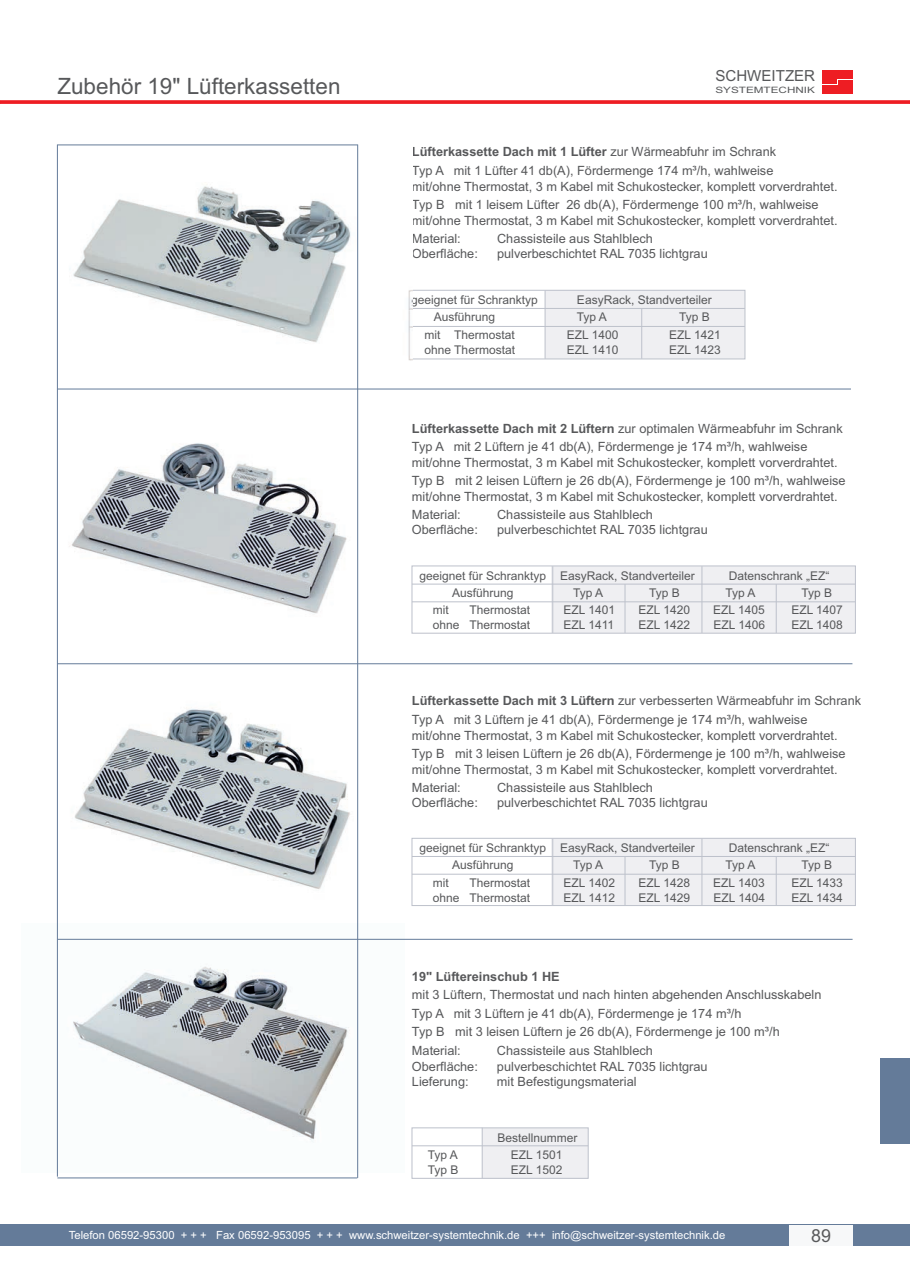
<style>
.page{position:relative;width:910px;height:1280px;background:#fff}
.page>*{position:absolute;margin:0;border:0;box-sizing:border-box;transform-origin:0 0}
.t1{font:22.5px "Arial";color:#57585a}
.t2{font:18px "Arial";color:#57585a}
.t3{font:15.3px "Arial";color:#57585a}
.t4{font:12.75px/18.5px "Arial";color:#57585a}
.t5{font:700 12.75px "Arial";color:#57585a}
.t6{font:12px "Arial";color:#57585a}
.t7{font:11.25px "Arial";color:#fff}
.t8{font:8.7px "Arial";color:#57585a;scale:1.34 1}
.s1{font-weight:700}
</style>
<div class="page">
<div style="left:0;top:1225px;width:910px;height:21px;background:#647b99"></div>
<div style="left:789px;top:1225px;width:64px;height:21px;background:#f7f8f9"></div>
<hr style="left:0;top:101px;width:910px;height:2px;background:#ee1d23">
<div style="left:822px;top:85px;width:31px;height:8px;background:#ee1d23"></div>
<div style="left:822px;top:70px;width:31px;height:8px;background:#ee1d23"></div>
<div style="left:822px;top:78px;width:15px;height:6px;background:#ee1d23"></div>
<div style="left:838px;top:80px;width:15px;height:5px;background:#ee1d23"></div>
<div style="left:482px;top:1128px;width:106px;height:50px;background:#efeff2"></div>
<div style="left:412px;top:1127px;width:177px;height:52px;border:1px solid #bdc1cb"></div>
<hr style="left:482px;top:1128px;width:1px;height:50px;background:#bdc1cb">
<hr style="left:412px;top:1145px;width:176px;height:1px;background:#bdc1cb">
<div style="left:551px;top:566px;width:304px;height:67px;background:#efeff2"></div>
<div style="left:412px;top:566px;width:444px;height:67px;border:1px solid #bdc1cb"></div>
<hr style="left:412px;top:584px;width:443px;height:1px;background:#bdc1cb">
<hr style="left:412px;top:601px;width:443px;height:1px;background:#bdc1cb">
<hr style="left:552px;top:566px;width:1px;height:67px;background:#bdc1cb">
<hr style="left:702px;top:566px;width:1px;height:67px;background:#bdc1cb">
<div style="left:545px;top:290px;width:200px;height:69px;background:#efeff2"></div>
<div style="left:408px;top:290px;width:337px;height:69px;border:1px solid #bdc1cb"></div>
<hr style="left:409px;top:308px;width:336px;height:1px;background:#bdc1cb">
<hr style="left:409px;top:326px;width:336px;height:1px;background:#bdc1cb">
<hr style="left:545px;top:291px;width:1px;height:68px;background:#bdc1cb">
<hr style="left:641px;top:308px;width:1px;height:51px;background:#bdc1cb">
<hr style="left:625px;top:584px;width:1px;height:49px;background:#bdc1cb">
<hr style="left:776px;top:584px;width:1px;height:49px;background:#bdc1cb">
<div style="left:551px;top:839px;width:304px;height:66px;background:#efeff2"></div>
<div style="left:412px;top:838px;width:444px;height:68px;border:1px solid #bdc1cb"></div>
<hr style="left:412px;top:856px;width:443px;height:1px;background:#bdc1cb">
<hr style="left:412px;top:874px;width:443px;height:1px;background:#bdc1cb">
<hr style="left:552px;top:839px;width:1px;height:66px;background:#bdc1cb">
<hr style="left:702px;top:839px;width:1px;height:66px;background:#bdc1cb">
<hr style="left:625px;top:856px;width:1px;height:49px;background:#bdc1cb">
<hr style="left:776px;top:856px;width:1px;height:49px;background:#bdc1cb">
<img style="left:56px;top:924px;width:348px;height:249px">
<img style="left:56px;top:144px;width:356px;height:245px">
<img style="left:56px;top:374px;width:355px;height:304px">
<img style="left:56px;top:679px;width:303px;height:243px">
<hr style="left:57px;top:1177px;width:300px;height:1px;background:#647b99">
<hr style="left:357px;top:145px;width:1px;height:1033px;background:#647b99">
<hr style="left:57px;top:145px;width:1px;height:1031px;background:#647b99">
<hr style="left:57px;top:939px;width:796px;height:1px;background:#647b99">
<hr style="left:57px;top:145px;width:301px;height:1px;background:#647b99">
<hr style="left:57px;top:663px;width:795px;height:1px;background:#647b99">
<hr style="left:57px;top:389px;width:794px;height:1px;background:#647b99">
<div style="left:880px;top:1059px;width:30px;height:85px;background:#647b99"></div>
<h1 class="t1" style="left:57px;top:77px;width:285px">Zubehör 19" Lüfterkassetten</h1>
<p class="t3" style="left:715px;top:70px;width:101px">SCHWEITZER</p>
<p class="t8" style="left:715px;top:87px;width:76px">SYSTEMTECHNIK</p>
<p class="t4" style="left:412px;top:144px;width:366px"><span class="s1">Lüfterkassette Dach mit 1 Lüfter</span> zur Wärmeabfuhr im Schrank<br>Typ A mit 1 Lüfter 41 db(A), Fördermenge 174 m³/h, wahlweise</p>
<p class="t4" style="left:412px;top:178px;width:427px">mit/ohne Thermostat, 3 m Kabel mit Schukostecker, komplett vorverdrahtet.<br>Typ B mit 1 leisem Lüfter 26 db(A), Fördermenge 100 m³/h, wahlweise</p>
<p class="t4" style="left:412px;top:212px;width:427px">mit/ohne Thermostat, 3 m Kabel mit Schukostecker, komplett vorverdrahtet.<br>Material:</p>
<p class="t4" style="left:497px;top:231px;width:157px">Chassisteile aus Stahlblech</p>
<p class="t4" style="left:412px;top:245px;width:67px">Oberfläche:</p>
<p class="t4" style="left:497px;top:245px;width:212px">pulverbeschichtet RAL 7035 lichtgrau</p>
<p class="t6" style="left:411px;top:295px;width:128px">geeignet für Schranktyp</p>
<p class="t6" style="left:577px;top:295px;width:136px">EasyRack, Standverteiler</p>
<p class="t6" style="left:434px;top:313px;width:63px">Ausführung</p>
<p class="t6" style="left:577px;top:313px;width:32px">Typ A</p>
<p class="t6" style="left:679px;top:313px;width:32px">Typ B</p>
<p class="t6" style="left:424px;top:330px;width:92px">mit Thermostat</p>
<p class="t6" style="left:567px;top:330px;width:53px">EZL 1400</p>
<p class="t6" style="left:669px;top:330px;width:53px">EZL 1421</p>
<p class="t6" style="left:424px;top:345px;width:92px">ohne Thermostat</p>
<p class="t6" style="left:567px;top:345px;width:53px">EZL 1410</p>
<p class="t6" style="left:669px;top:345px;width:53px">EZL 1423</p>
<p class="t4" style="left:412px;top:420px;width:432px"><span class="s1">Lüfterkassette Dach mit 2 Lüftern</span> zur optimalen Wärmeabfuhr im Schrank<br>Typ A mit 2 Lüftern je 41 db(A), Fördermenge je 174 m³/h, wahlweise</p>
<p class="t4" style="left:412px;top:454px;width:435px">mit/ohne Thermostat, 3 m Kabel mit Schukostecker, komplett vorverdrahtet.<br>Typ B mit 2 leisen Lüftern je 26 db(A), Fördermenge je 100 m³/h, wahlweise</p>
<p class="t4" style="left:412px;top:488px;width:427px">mit/ohne Thermostat, 3 m Kabel mit Schukostecker, komplett vorverdrahtet.<br>Material:</p>
<p class="t4" style="left:497px;top:507px;width:157px">Chassisteile aus Stahlblech</p>
<p class="t4" style="left:412px;top:521px;width:67px">Oberfläche:</p>
<p class="t4" style="left:497px;top:521px;width:212px">pulverbeschichtet RAL 7035 lichtgrau</p>
<p class="t6" style="left:420px;top:571px;width:277px">geeignet für Schranktyp EasyRack, Standverteiler</p>
<p class="t6" style="left:729px;top:571px;width:102px">Datenschrank „EZ“</p>
<p class="t6" style="left:452px;top:588px;width:63px">Ausführung</p>
<p class="t6" style="left:573px;top:588px;width:32px">Typ A</p>
<p class="t6" style="left:649px;top:588px;width:32px">Typ B</p>
<p class="t6" style="left:725px;top:588px;width:32px">Typ A</p>
<p class="t6" style="left:801px;top:588px;width:32px">Typ B</p>
<p class="t6" style="left:433px;top:606px;width:17px">mit</p>
<p class="t6" style="left:470px;top:606px;width:62px">Thermostat</p>
<p class="t6" style="left:563px;top:606px;width:53px">EZL 1401</p>
<p class="t6" style="left:638px;top:606px;width:53px">EZL 1420</p>
<p class="t6" style="left:713px;top:606px;width:53px">EZL 1405</p>
<p class="t6" style="left:791px;top:606px;width:53px">EZL 1407</p>
<p class="t6" style="left:433px;top:620px;width:99px">ohne Thermostat</p>
<p class="t6" style="left:563px;top:620px;width:52px">EZL 1411</p>
<p class="t6" style="left:638px;top:620px;width:53px">EZL 1422</p>
<p class="t6" style="left:714px;top:620px;width:53px">EZL 1406</p>
<p class="t6" style="left:791px;top:620px;width:53px">EZL 1408</p>
<p class="t4" style="left:412px;top:693px;width:451px"><span class="s1">Lüfterkassette Dach mit 3 Lüftern</span> zur verbesserten Wärmeabfuhr im Schrank<br>Typ A mit 3 Lüftern je 41 db(A), Fördermenge je 174 m³/h, wahlweise</p>
<p class="t4" style="left:412px;top:727px;width:435px">mit/ohne Thermostat, 3 m Kabel mit Schukostecker, komplett vorverdrahtet.<br>Typ B mit 3 leisen Lüftern je 26 db(A), Fördermenge je 100 m³/h, wahlweise</p>
<p class="t4" style="left:412px;top:761px;width:427px">mit/ohne Thermostat, 3 m Kabel mit Schukostecker, komplett vorverdrahtet.<br>Material:</p>
<p class="t4" style="left:497px;top:780px;width:157px">Chassisteile aus Stahlblech</p>
<p class="t4" style="left:412px;top:794px;width:67px">Oberfläche:</p>
<p class="t4" style="left:497px;top:794px;width:212px">pulverbeschichtet RAL 7035 lichtgrau</p>
<p class="t6" style="left:420px;top:843px;width:277px">geeignet für Schranktyp EasyRack, Standverteiler</p>
<p class="t6" style="left:729px;top:843px;width:102px">Datenschrank „EZ“</p>
<p class="t6" style="left:452px;top:861px;width:63px">Ausführung</p>
<p class="t6" style="left:573px;top:861px;width:32px">Typ A</p>
<p class="t6" style="left:649px;top:861px;width:32px">Typ B</p>
<p class="t6" style="left:725px;top:861px;width:32px">Typ A</p>
<p class="t6" style="left:801px;top:861px;width:32px">Typ B</p>
<p class="t6" style="left:433px;top:878px;width:17px">mit</p>
<p class="t6" style="left:470px;top:878px;width:62px">Thermostat</p>
<p class="t6" style="left:563px;top:878px;width:53px">EZL 1402</p>
<p class="t6" style="left:638px;top:878px;width:53px">EZL 1428</p>
<p class="t6" style="left:713px;top:878px;width:53px">EZL 1403</p>
<p class="t6" style="left:791px;top:878px;width:53px">EZL 1433</p>
<p class="t6" style="left:433px;top:893px;width:99px">ohne Thermostat</p>
<p class="t6" style="left:563px;top:893px;width:53px">EZL 1412</p>
<p class="t6" style="left:638px;top:893px;width:53px">EZL 1429</p>
<p class="t6" style="left:714px;top:893px;width:53px">EZL 1404</p>
<p class="t6" style="left:791px;top:893px;width:53px">EZL 1434</p>
<p class="t5" style="left:412px;top:972px;width:149px">19" Lüftereinschub 1 HE</p>
<p class="t4" style="left:412px;top:987px;width:411px">mit 3 Lüftern, Thermostat und nach hinten abgehenden Anschlusskabeln Typ A mit 3 Lüftern je 41 db(A), Fördermenge je 174 m³/h<br>Typ B mit 3 leisen Lüftern je 26 db(A), Fördermenge je 100 m³/h Material:</p>
<p class="t4" style="left:497px;top:1042px;width:157px">Chassisteile aus Stahlblech</p>
<p class="t4" style="left:412px;top:1058px;width:67px">Oberfläche:</p>
<p class="t4" style="left:497px;top:1058px;width:212px">pulverbeschichtet RAL 7035 lichtgrau</p>
<p class="t4" style="left:412px;top:1074px;width:58px">Lieferung:</p>
<p class="t4" style="left:497px;top:1074px;width:141px">mit Befestigungsmaterial</p>
<p class="t6" style="left:498px;top:1133px;width:82px">Bestellnummer</p>
<p class="t6" style="left:428px;top:1150px;width:32px">Typ A</p>
<p class="t6" style="left:511px;top:1150px;width:53px">EZL 1501</p>
<p class="t6" style="left:428px;top:1165px;width:32px">Typ B</p>
<p class="t6" style="left:511px;top:1165px;width:53px">EZL 1502</p>
<p class="t7" style="left:69px;top:1230px;width:658px">Telefon 06592-95300 + + + Fax 06592-953095 + + + www.schweitzer-systemtechnik.de +++ info@schweitzer-systemtechnik.de</p>
<h2 class="t2" style="left:811px;top:1228px;width:21px">89</h2>
</div>
